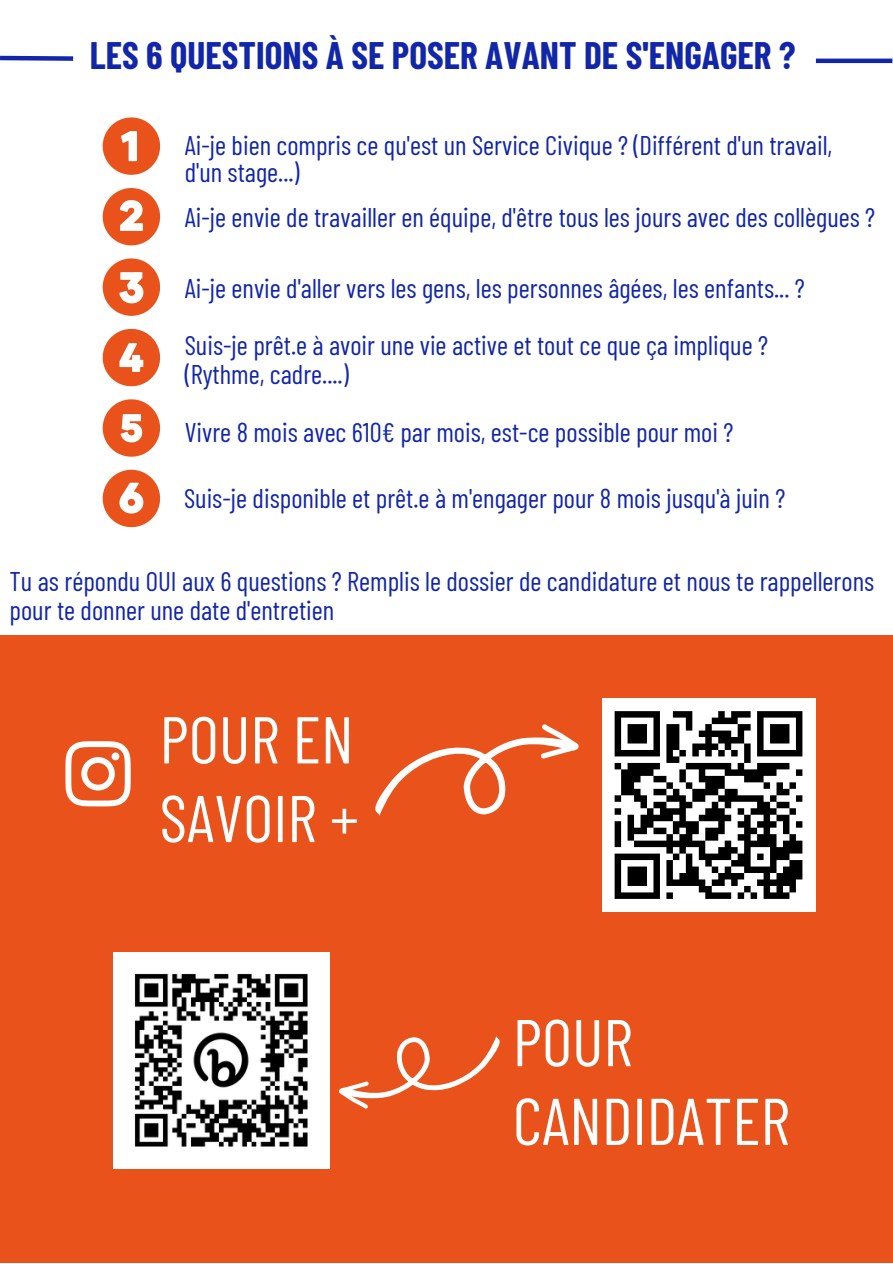
<style>
.page{position:relative;width:893px;height:1264px;background:#fff}
.page>*{position:absolute;margin:0;border:0;box-sizing:border-box;transform-origin:0 0}
.t1{font:66px/78.8px "Barlow Condensed";color:#fff}
.t2{font:700 37.5px "Barlow Condensed";color:#1226aa}
.t3{font:27px/29.2px "Barlow Condensed";color:#1226aa}
</style>
<div class="page">
<hr style="left:815px;top:59px;width:77px;height:4px;background:#1226aa">
<svg style="left:0;top:55px;width:74px;height:6px"></svg>
<svg style="left:103px;top:117px;width:57px;height:58px"></svg>
<svg style="left:103px;top:188px;width:57px;height:57px"></svg>
<svg style="left:103px;top:258px;width:57px;height:58px"></svg>
<svg style="left:103px;top:329px;width:57px;height:57px"></svg>
<svg style="left:103px;top:399px;width:57px;height:57px"></svg>
<svg style="left:103px;top:470px;width:57px;height:57px"></svg>
<div style="left:0;top:635px;width:892px;height:627px;background:#e9531b"></div>
<svg style="left:339px;top:1036px;width:160px;height:72px"></svg>
<svg style="left:376px;top:724px;width:202px;height:92px"></svg>
<img style="left:114px;top:952px;width:216px;height:216px">
<svg style="left:65px;top:741px;width:66px;height:65px"></svg>
<div style="left:111px;top:752px;width:8px;height:8px;background:#fff;border-radius:50%"></div>
<div style="left:601px;top:698px;width:214px;height:213px;background:#fff"></div>
<svg style="left:614px;top:711px;width:189px;height:188px"></svg>
<p class="t2" style="left:90px;top:31px;width:707px">LES 6 QUESTIONS À SE POSER AVANT DE S'ENGAGER ?</p>
<p class="t3" style="left:185px;top:131px;width:649px;line-height:27px">Ai-je bien compris ce qu'est un Service Civique ? (Différent d'un travail, d'un stage...)</p>
<p class="t3" style="left:185px;top:202px;width:692px">Ai-je envie de travailler en équipe, d'être tous les jours avec des collègues ?</p>
<p class="t3" style="left:185px;top:272px;width:621px">Ai-je envie d'aller vers les gens, les personnes âgées, les enfants... ?</p>
<p class="t3" style="left:185px;top:329px;width:584px">Suis-je prêt.e à avoir une vie active et tout ce que ça implique ? (Rythme, cadre....)</p>
<p class="t3" style="left:185px;top:416px;width:550px">Vivre 8 mois avec 610€ par mois, est-ce possible pour moi ?</p>
<p class="t3" style="left:184px;top:483px;width:602px">Suis-je disponible et prêt.e à m'engager pour 8 mois jusqu'à juin ?</p>
<p class="t3" style="left:10px;top:565px;width:866px">Tu as répondu OUI aux 6 questions ? Remplis le dossier de candidature et nous te rappellerons pour te donner une date d'entretien</p>
<p class="t1" style="left:160px;top:697px;width:201px">POUR EN<br>SAVOIR +</p>
<p class="t1" style="left:513px;top:1000px;width:278px">POUR<br>CANDIDATER</p>
</div>
